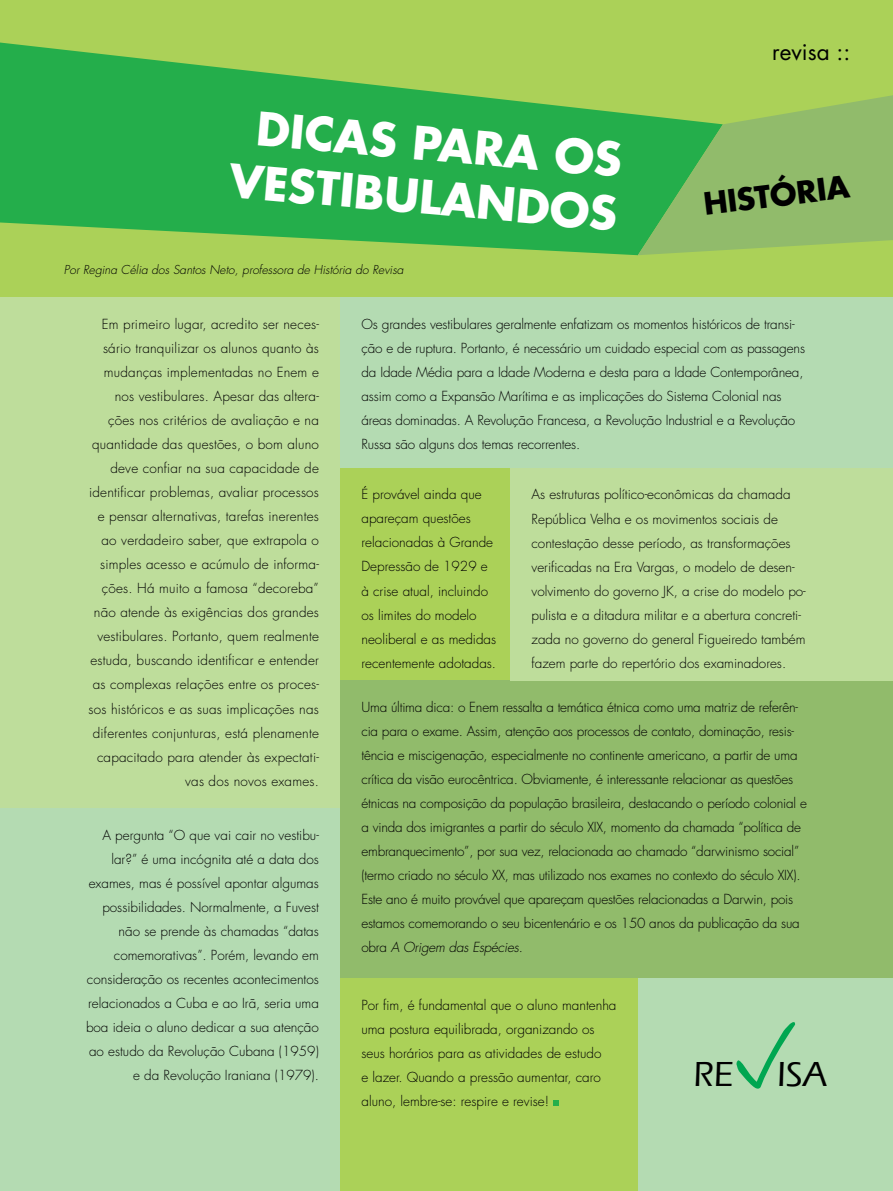
<style>
.page{position:relative;width:893px;height:1191px;background:#fff}
.page>*{position:absolute;margin:0;border:0;box-sizing:border-box;transform-origin:0 0}
.t1{font:700 45px/54px "Futura";color:#fff}
.t2{font:500 35.7px "Eras ITC";color:#000}
.t3{font:700 30px "Futura";color:#000}
.t4{font:22.5px "Futura";color:#000}
.t5{font:300 13.5px/24px "Futura";color:#000}
.t6{font:italic 300 12px "Futura";color:#000}
.s1{font-style:italic}
</style>
<div class="page">
<div style="left:0;top:0;width:893px;height:298px;background:#abd158"></div>
<div style="left:0;top:298px;width:340px;height:510px;background:#bedd9b"></div>
<div style="left:0;top:808px;width:340px;height:383px;background:#b4dbb2"></div>
<svg style="left:0;top:43px;width:638px;height:212px;fill:#24ae4b"></svg>
<svg style="left:638px;top:95px;width:255px;height:160px"></svg>
<div style="left:638px;top:978px;width:255px;height:213px;background:#b4dbb2"></div>
<svg style="left:736px;top:1022px;width:59px;height:66px"></svg>
<div style="left:340px;top:298px;width:553px;height:170px;background:#b4dbb2"></div>
<div style="left:340px;top:468px;width:170px;height:212px;background:#abd158"></div>
<div style="left:340px;top:680px;width:553px;height:298px;background:#91bb6b"></div>
<div style="left:510px;top:468px;width:383px;height:212px;background:#bedd9b"></div>
<div style="left:340px;top:978px;width:298px;height:213px;background:#abd158"></div>
<svg style="left:553px;top:1100px;width:6px;height:6px"></svg>
<h1 class="t1" style="left:259px;top:101px;width:219px;rotate:5deg">DICAS PARA</h1>
<h1 class="t1" style="left:237px;top:99px;width:391px;text-indent:322px;rotate:5deg">os<br>VESTIBULANDOS</h1>
<p class="t6" style="left:64px;top:262px;width:341px">Por Regina Célia dos Santos Neto, professora de História do Revisa</p>
<h3 class="t4" style="left:772px;top:37px;width:80px">revisa ::</h3>
<h3 class="t3" style="left:701px;top:184px;width:148px;rotate:-7deg">HISTÓRIA</h3>
<p class="t5" style="left:89px;top:313px;width:232px;text-align:right">Em primeiro lugar, acredito ser neces&shy;sário tranquilizar os alunos quanto às mudanças implementadas no Enem e nos vestibulares. Apesar das altera&shy;ções nos critérios de avaliação e na quantidade das questões, o bom aluno deve confiar na sua capacidade de identificar problemas, avaliar processos e pensar alternativas, tarefas inerentes ao verdadeiro saber, que extrapola o simples acesso e acúmulo de informa&shy;ções. Há muito a famosa “decoreba” não atende às exigências dos grandes vestibulares. Portanto, quem realmente estuda, buscando identificar e entender as complexas relações entre os proces&shy;sos históricos e as suas implicações nas diferentes conjunturas, está plenamente capacitado para atender às expectati&shy;vas dos novos exames.</p>
<p class="t5" style="left:86px;top:823px;width:234px;text-align:right">A pergunta “O que vai cair no vestibu&shy;lar?” é uma incógnita até a data dos exames, mas é possível apontar algumas possibilidades. Normalmente, a Fuvest não se prende às chamadas “datas comemorativas”. Porém, levando em consideração os recentes acontecimentos relacionados a Cuba e ao I rã, seria uma boa ideia o aluno dedicar a sua atenção ao estudo da Revolução Cubana (1959) e da Revolução I raniana (1979).</p>
<p class="t5" style="left:361px;top:313px;width:445px">Os grandes vestibulares geralmente enfatizam os momentos históricos de transi&shy;ção e de ruptura. Portanto, é necessário um cuidado especial com as passagens da Idade Média para a Idade Moderna e desta para a Idade Contemporânea, assim como a Expansão Marítima e as implicações do Sistema Colonial nas áreas dominadas. A Revolução Francesa, a Revolução I ndustrial e a Revolução Russa são alguns dos temas recorrentes.</p>
<p class="t5" style="left:361px;top:483px;width:136px">É provável ainda que apareçam questões relacionadas à Grande<br>Depressão de 1929 e à crise atual, incluindo os limites do modelo neoliberal e as medidas recentemente adotadas.</p>
<p class="t5" style="left:531px;top:483px;width:276px">As estruturas político-econômicas da chamada República Velha e os movimentos sociais de contestação desse período, as transformações verificadas na Era Vargas, o modelo de desen&shy;volvimento do governo JK, a crise do modelo po&shy;pulista e a ditadura militar e a abertura concreti&shy;zada no governo do general Figueiredo também fazem parte do repertório dos examinadores.</p>
<p class="t5" style="left:361px;top:695px;width:447px">Uma última dica: o Enem ressalta a temática étnica como uma matriz de referên&shy;cia para o exame. Assim, atenção aos processos de contato, dominação, resis&shy;tência e miscigenação, especialmente no continente americano, a partir de uma crítica da visão eurocêntrica. Obviamente, é interessante relacionar as questões étnicas na composição da população brasileira, destacando o período colonial e a vinda dos imigrantes a partir do século XIX, momento da chamada “política de embranquecimento”, por sua vez, relacionada ao chamado “darwinismo social” (termo criado no século XX, mas utilizado nos exames no contexto do século XIX).<br>Este ano é muito provável que apareçam questões relacionadas a Darwin, pois estamos comemorando o seu bicentenário e os 150 anos da publicação da sua obra <span class="s1">A Origem das Espécies</span>.</p>
<p class="t5" style="left:361px;top:993px;width:257px">Por fim, é fundamental que o aluno mantenha uma postura equilibrada, organizando os seus horários para as atividades de estudo<br>e lazer. Quando a pressão aumentar, caro aluno, lembre-se: respire e revise!</p>
<h2 class="t2" style="left:693px;top:1054px;width:136px">RE ISA</h2>
</div>
